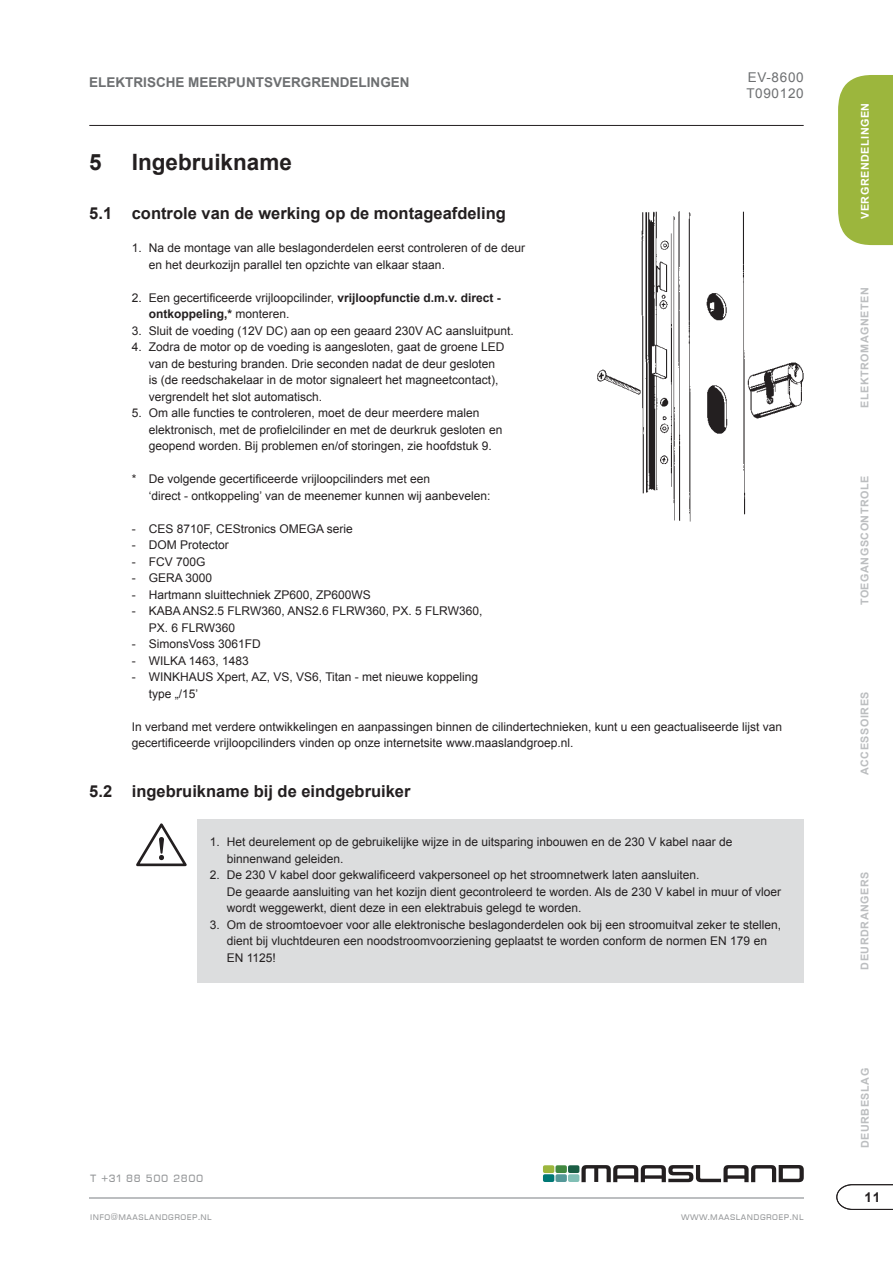
<style>
.page{position:relative;width:893px;height:1263px;background:#fff}
.page>*{position:absolute;margin:0;border:0;box-sizing:border-box;transform-origin:0 0}
.t1{font:700 22.5px "Arial";color:#231f20}
.t2{font:700 16.5px "Arial";color:#231f20}
.t3{font:700 13.5px "Arial";color:#6d6f71}
.t4{font:13.5px/16.2px "Arial";letter-spacing:.05em;color:#6d6f71}
.t5{font:700 13.5px "Arial";color:#231f20}
.t6{font:12.75px "Eurostile DCD";letter-spacing:.05em;color:#949698}
.t7{font:12px/16.5px "Arial";color:#231f20}
.t8{font:700 10.8px "Arial";letter-spacing:.05em;color:#bcbec0}
.t9{font:700 10.8px "Arial";letter-spacing:.05em;color:#fff}
.t10{font:9.75px "Eurostile DCD";letter-spacing:.05em;color:#949698}
.s1{font-weight:700}
</style>
<div class="page">
<div style="left:838px;top:75px;width:55px;height:170px;background:#9cb63d"></div>
<img style="left:581px;top:1182px;width:219px;height:1px">
<svg style="left:543px;top:1165px;width:261px;height:17px"></svg>
<hr style="left:89px;top:1197px;width:715px;height:2px;background:#bcbec0">
<hr style="left:89px;top:125px;width:715px;height:1px;background:#231f20">
<svg style="left:836px;top:1184px;width:57px;height:26px"></svg>
<div style="left:197px;top:819px;width:607px;height:163px;background:#dcddde"></div>
<svg style="left:136px;top:823px;width:51px;height:43px"></svg>
<img style="left:597px;top:211px;width:207px;height:311px">
<p class="t3" style="left:89px;top:73px;width:322px">ELEKTRISCHE MEERPUNTSVERGRENDELINGEN</p>
<p class="t4" style="left:746px;top:69px;width:59px">EV-8600<br>T090120</p>
<h1 class="t1" style="left:89px;top:147px;width:14px">5</h1>
<h1 class="t1" style="left:132px;top:147px;width:162px">Ingebruikname</h1>
<h2 class="t2" style="left:89px;top:202px;width:418px">5.1 controle van de werking op de montageafdeling</h2>
<p class="t7" style="left:149px;top:240px;width:378px;text-indent:-17px">1. Na de montage van alle beslagonderdelen eerst controleren of de deur en het deurkozijn parallel ten opzichte van elkaar staan.</p>
<p class="t7" style="left:149px;top:289px;width:353px;text-indent:-17px">2. Een gecertificeerde vrijloopcilinder, <span class="s1">vrijloopfunctie d.m.v. direct - ontkoppeling,*</span> monteren.</p>
<p class="t7" style="left:132px;top:322px;width:383px">3. Sluit de voeding (12V DC) aan op een geaard 230V AC aansluitpunt.</p>
<p class="t7" style="left:149px;top:339px;width:357px;text-indent:-17px">4. Zodra de motor op de voeding is aangesloten, gaat de groene LED van de besturing branden. Drie seconden nadat de deur gesloten is (de reedschakelaar in de motor signaleert het magneetcontact), vergrendelt het slot automatisch.</p>
<p class="t7" style="left:149px;top:405px;width:355px;text-indent:-17px">5. Om alle functies te controleren, moet de deur meerdere malen elektronisch, met de profielcilinder en met de deurkruk gesloten en geopend worden. Bij problemen en/of storingen, zie hoofdstuk 9.</p>
<p class="t7" style="left:149px;top:471px;width:343px;text-indent:-17px">* De volgende gecertificeerde vrijloopcilinders met een<br>‘direct - ontkoppeling’ van de meenemer kunnen wij aanbevelen:</p>
<p class="t7" style="left:132px;top:520px;width:223px">- CES 8710F, CEStronics OMEGA serie</p>
<p class="t7" style="left:132px;top:537px;width:99px">- DOM Protector</p>
<p class="t7" style="left:132px;top:553px;width:75px">- FCV 700G</p>
<p class="t7" style="left:132px;top:570px;width:82px">- GERA 3000</p>
<p class="t7" style="left:132px;top:586px;width:241px">- Hartmann sluittechniek ZP600, ZP600WS</p>
<p class="t7" style="left:149px;top:603px;width:335px;text-indent:-17px">- KABA ANS2.5 FLRW360, ANS2.6 FLRW360, PX. 5 FLRW360,<br>PX. 6 FLRW360</p>
<p class="t7" style="left:132px;top:636px;width:131px">- SimonsVoss 3061FD</p>
<p class="t7" style="left:132px;top:652px;width:119px">- WILKA 1463, 1483</p>
<p class="t7" style="left:149px;top:669px;width:331px;text-indent:-17px">- WINKHAUS Xpert, AZ, VS, VS6, Titan - met nieuwe koppeling type „/15’</p>
<p class="t7" style="left:132px;top:718px;width:652px">In verband met verdere ontwikkelingen en aanpassingen binnen de cilindertechnieken, kunt u een geactualiseerde lijst van gecertificeerde vrijloopcilinders vinden op onze internetsite www.maaslandgroep.nl.</p>
<h2 class="t2" style="left:89px;top:780px;width:323px">5.2 ingebruikname bij de eindgebruiker</h2>
<p class="t7" style="left:227px;top:834px;width:507px;text-indent:-17px">1. Het deurelement op de gebruikelijke wijze in de uitsparing inbouwen en de 230 V kabel naar de binnenwand geleiden.</p>
<p class="t7" style="left:227px;top:867px;width:556px;text-indent:-17px">2. De 230 V kabel door gekwalificeerd vakpersoneel op het stroomnetwerk laten aansluiten.<br>De geaarde aansluiting van het kozijn dient gecontroleerd te worden. Als de 230 V kabel in muur of vloer wordt weggewerkt, dient deze in een elektrabuis gelegd te worden.</p>
<p class="t7" style="left:227px;top:916px;width:556px;text-indent:-17px">3. Om de stroomtoevoer voor alle elektronische beslagonderdelen ook bij een stroomuitval zeker te stellen, dient bij vluchtdeuren een noodstroomvoorziening geplaatst te worden conform de normen EN 179 en<br>EN 1125!</p>
<p class="t6" style="left:90px;top:1171px;width:115px">t +31 88 500 2800</p>
<p class="t10" style="left:90px;top:1211px;width:123px">info@maaslandgroep.nl</p>
<p class="t10" style="left:681px;top:1211px;width:124px">www.maaslandgroep.nl</p>
<p class="t9" style="left:858px;top:219px;width:118px;rotate:-90deg">VERGRENDELINGEN</p>
<p class="t8" style="left:858px;top:408px;width:122px;rotate:-90deg">ELEKTROMAGNETEN</p>
<p class="t8" style="left:857px;top:605px;width:131px;rotate:-90deg">TOEGANGSCONTROLE</p>
<p class="t8" style="left:858px;top:775px;width:85px;rotate:-90deg">ACCESSOIRES</p>
<p class="t8" style="left:857px;top:969px;width:99px;rotate:-90deg">DEURDRANGERS</p>
<p class="t8" style="left:858px;top:1148px;width:81px;rotate:-90deg">DEURBESLAG</p>
<p class="t5" style="left:865px;top:1188px;width:17px">11</p>
</div>
